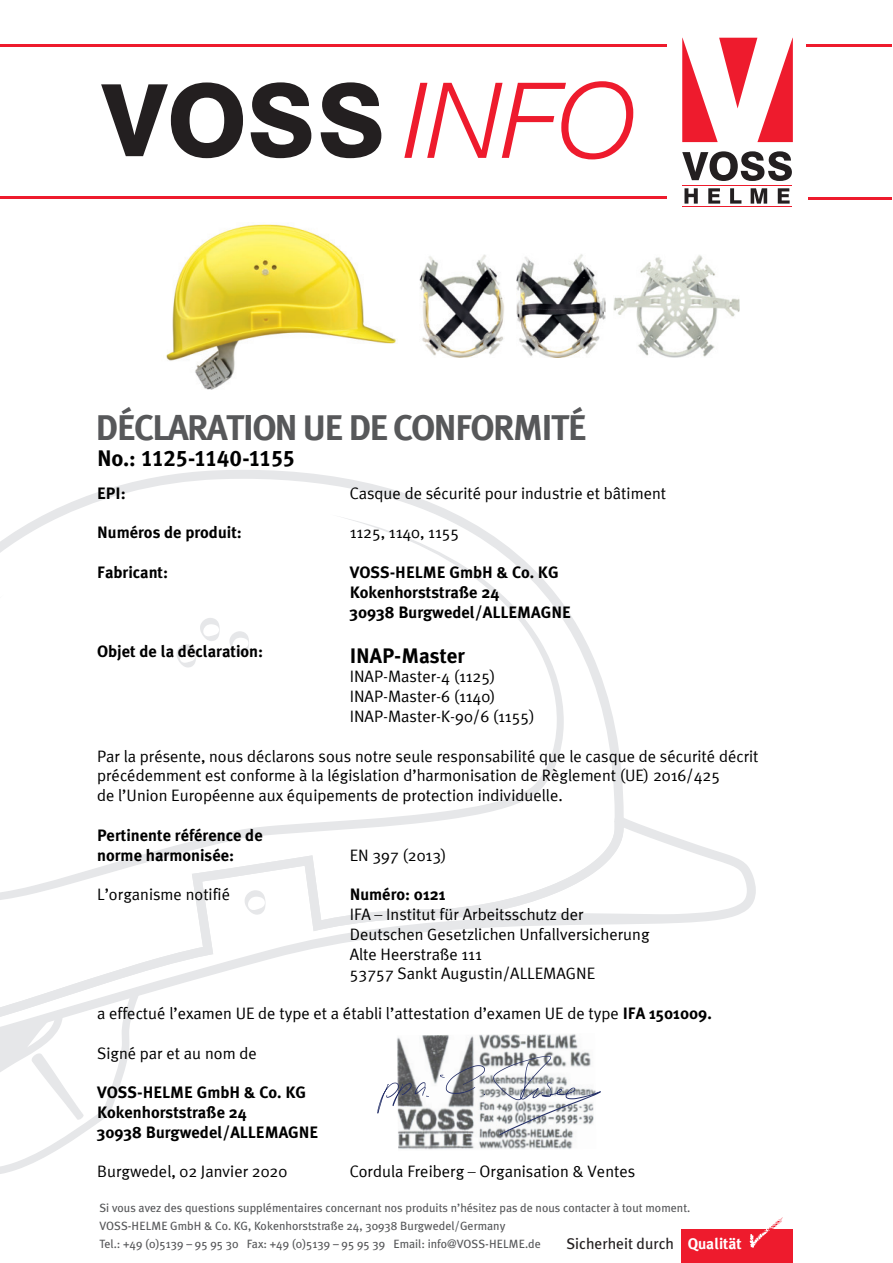
<style>
.page{position:relative;width:893px;height:1263px;background:#fff}
.page>*{position:absolute;margin:0;border:0;box-sizing:border-box;transform-origin:0 0}
.t1{font:italic 300 105.15px "Helvetica Neue LT Com";color:#ee1b2d}
.t2{font:700 36px "Meta Plus";letter-spacing:-.05em;color:#57585a}
.t3{font:22.5px "Meta Bold Turk LF";letter-spacing:-.045em;color:#000}
.t4{font:700 21px "Meta Plus";color:#000}
.t5{font:16.5px/19.8px "Meta Plus Normal";color:#000}
.t6{font:700 16.5px/19.8px "Meta Plus";color:#000}
.t7{font:15.6px "Meta Plus";color:#231f20}
.t8{font:12px/18px "Meta Plus";color:#57585a}
.s1{font-family:"Meta Plus";font-weight:700}
.s2{font-weight:700;color:#fff}
</style>
<div class="page">
<img style="left:397px;top:1057px;width:176px;height:93px">
<svg style="left:377px;top:1082px;width:52px;height:32px"></svg>
<svg style="left:440px;top:1065px;width:45px;height:30px"></svg>
<svg style="left:493px;top:1057px;width:107px;height:78px"></svg>
<svg style="left:44px;top:470px;width:579px;height:345px"></svg>
<svg style="left:397px;top:815px;width:358px;height:242px"></svg>
<svg style="left:68px;top:857px;width:606px;height:198px"></svg>
<svg style="left:244px;top:902px;width:21px;height:13px"></svg>
<svg style="left:0;top:515px;width:564px;height:387px"></svg>
<svg style="left:0;top:986px;width:142px;height:188px"></svg>
<svg style="left:229px;top:631px;width:20px;height:24px"></svg>
<svg style="left:176px;top:618px;width:44px;height:50px"></svg>
<div style="left:681px;top:1229px;width:111px;height:34px;background:#ee1b2d"></div>
<svg style="left:749px;top:1217px;width:34px;height:31px"></svg>
<img style="left:420px;top:255px;width:84px;height:103px">
<img style="left:516px;top:254px;width:89px;height:103px">
<img style="left:613px;top:255px;width:126px;height:102px">
<img style="left:166px;top:224px;width:230px;height:166px">
<hr style="left:0;top:45px;width:666px;height:2px;background:#ee1b2d">
<hr style="left:806px;top:44px;width:85px;height:3px;background:#ee1b2d">
<hr style="left:0;top:196px;width:666px;height:3px;background:#ee1b2d">
<hr style="left:808px;top:197px;width:83px;height:3px;background:#ee1b2d">
<svg style="left:101px;top:82px;width:280px;height:76px"></svg>
<svg style="left:682px;top:38px;width:110px;height:104px"></svg>
<svg style="left:682px;top:151px;width:109px;height:30px"></svg>
<svg style="left:684px;top:188px;width:105px;height:16px"></svg>
<hr style="left:682px;top:185px;width:109px;height:1px;background:#ee1b2d">
<hr style="left:682px;top:206px;width:109px;height:1px;background:#ee1b2d">
<h1 class="t1" style="left:404px;top:60px;width:233px">INFO</h1>
<h2 class="t2" style="left:96px;top:407px;width:493px">DÉCLARATION UE DE CONFORMITÉ</h2>
<h3 class="t3" style="left:97px;top:445px;width:199px">No.: 1125-1140-1155</h3>
<p class="t6" style="left:97px;top:484px;width:30px">EPI:</p>
<p class="t6" style="left:97px;top:524px;width:146px">Numéros de produit:</p>
<p class="t6" style="left:97px;top:564px;width:72px">Fabricant:</p>
<p class="t6" style="left:97px;top:643px;width:168px">Objet de la déclaration:</p>
<p class="t5" style="left:349px;top:484px;width:318px">Casque de sécurité pour industrie et bâtiment</p>
<p class="t5" style="left:349px;top:524px;width:111px">1125, 1140, 1155</p>
<p class="t6" style="left:349px;top:564px;width:223px">VOSS-HELME GmbH &amp; Co. KG<br>Kokenhorststraße 24<br>30938 Burgwedel/ALLEMAGNE</p>
<p class="t4" style="left:349px;top:647px;width:117px">INAP-Master</p>
<p class="t5" style="left:349px;top:668px;width:186px">INAP-Master-4 (1125)<br>INAP-Master-6 (1140)<br>INAP-Master-K-90/6 (1155)</p>
<p class="t5" style="left:97px;top:747px;width:663px">Par la présente, nous déclarons sous notre seule responsabilité que le casque de sécurité décrit précédemment est conforme à la législation d’harmonisation de Règlement (UE) 2016/425<br>de l’Union Européenne aux équipements de protection individuelle.</p>
<p class="t6" style="left:97px;top:826px;width:167px">Pertinente référence de norme harmonisée:</p>
<p class="t5" style="left:97px;top:886px;width:134px">L’organisme notifié</p>
<p class="t5" style="left:349px;top:846px;width:98px">EN 397 (2013)</p>
<p class="t6" style="left:349px;top:886px;width:97px">Numéro: 0121</p>
<p class="t5" style="left:349px;top:905px;width:301px">IFA – Institut für Arbeitsschutz der Deutschen Gesetzlichen Unfallversicherung Alte Heerstraße 111<br>53757 Sankt Augustin/ALLEMAGNE</p>
<p class="t5" style="left:97px;top:1004px;width:616px">a effectué l’examen UE de type et a établi l’attestation d’examen UE de type <span class="s1">IFA 1501009.</span></p>
<p class="t5" style="left:97px;top:1044px;width:161px">Signé par et au nom de</p>
<p class="t6" style="left:97px;top:1084px;width:223px">VOSS-HELME GmbH &amp; Co. KG<br>Kokenhorststraße 24<br>30938 Burgwedel/ALLEMAGNE</p>
<p class="t5" style="left:97px;top:1163px;width:192px">Burgwedel, 02 Janvier 2020</p>
<p class="t5" style="left:349px;top:1163px;width:287px">Cordula Freiberg – Organisation &amp; Ventes</p>
<p class="t8" style="left:99px;top:1199px;width:592px">Si vous avez des questions supplémentaires concernant nos produits n’hésitez pas de nous contacter à tout moment.<br>VOSS-HELME GmbH &amp; Co. KG, Kokenhorststraße 24, 30938 Burgwedel/Germany<br>Tel.: +49 (0)5139 – 95 95 30 Fax: +49 (0)5139 – 95 95 39 Email: info@VOSS-HELME.de</p>
<p class="t7" style="left:566px;top:1236px;width:177px">Sicherheit durch <span class="s2">Qualität</span></p>
</div>
